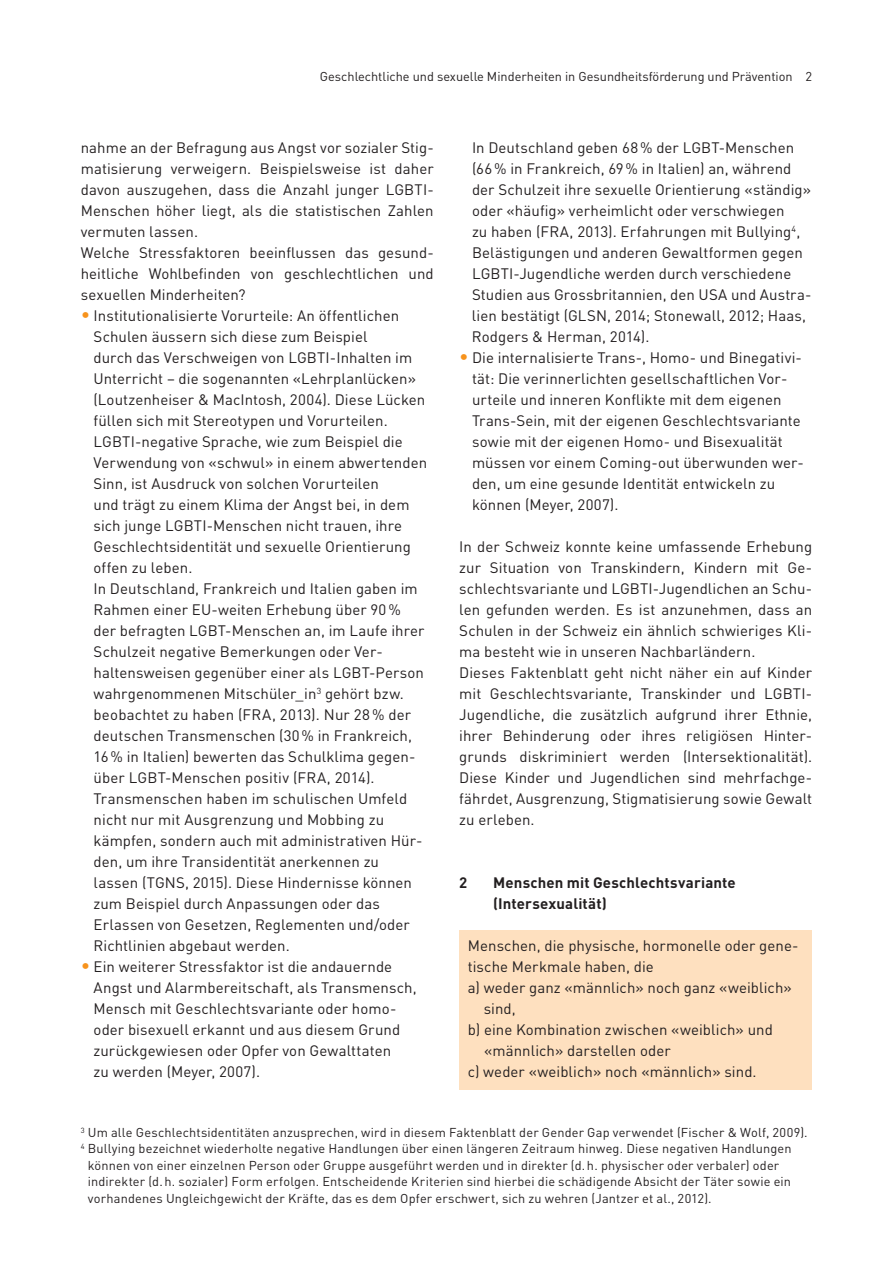
<style>
.page{position:relative;width:893px;height:1263px;background:#fff}
.page>*{position:absolute;margin:0;border:0;box-sizing:border-box;transform-origin:0 0}
.t1{font:15px/21px "DINOT";letter-spacing:.005em;color:#231f20}
.t2{font:700 15px/21px "DINOT";letter-spacing:.01em;color:#231f20}
.t3{font:12.75px "DINOT";letter-spacing:.01em;color:#231f20}
.s1{font-size:18px;color:#f7931d}
</style>
<div class="page">
<div style="left:459px;top:930px;width:353px;height:160px;background:#fee0bf"></div>
<p class="t3" style="left:320px;top:68px;width:494px">Geschlechtliche und sexuelle Minderheiten in Gesundheitsförderung und Prävention 2</p>
<p class="t1" style="left:81px;top:136px;width:354px">nahme an der Befragung aus Angst vor sozialer Stig&shy;matisierung verweigern. Beispielsweise ist daher davon auszugehen, dass die Anzahl junger LGBTI-Menschen höher liegt, als die statistischen Zahlen vermuten lassen.<br>Welche Stressfaktoren beeinflussen das gesund&shy;heitliche Wohlbefinden von geschlechtlichen und sexuellen Minderheiten?</p>
<p class="t1" style="left:94px;top:304px;width:335px;text-indent:-13px"><span class="s1">•</span> Institutionalisierte Vorurteile: An öffentlichen Schulen äussern sich diese zum Beispiel<br>durch das Verschweigen von LGBTI-Inhalten im Unterricht – die sogenannten «Lehrplanlücken» (Loutzenheiser &amp; MacIntosh, 2004). Diese Lücken füllen sich mit Stereotypen und Vorurteilen.<br>LGBTI-negative Sprache, wie zum Beispiel die Verwendung von «schwul» in einem abwertenden Sinn, ist Ausdruck von solchen Vorurteilen<br>und trägt zu einem Klima der Angst bei, in dem sich junge LGBTI-Menschen nicht trauen, ihre Geschlechtsidentität und sexuelle Orientierung offen zu leben.<br>In Deutschland, Frankreich und Italien gaben im Rahmen einer EU-weiten Erhebung über 90%<br>der befragten LGBT-Menschen an, im Laufe ihrer Schulzeit negative Bemerkungen oder Ver&shy;haltensweisen gegenüber einer als LGBT-Person wahrgenommenen Mitschüler_in<sup>3</sup> gehört bzw. beobachtet zu haben (FRA, 2013). Nur 28 % der deutschen Transmenschen (30% in Frankreich, 16% in Italien) bewerten das Schulklima gegen&shy;über LGBT-Menschen positiv (FRA, 2014).<br>Transmenschen haben im schulischen Umfeld nicht nur mit Ausgrenzung und Mobbing zu kämpfen, sondern auch mit administrativen Hür&shy;den, um ihre Transidentität anerkennen zu lassen (TGNS, 2015). Diese Hindernisse können zum Beispiel durch Anpassungen oder das Erlassen von Gesetzen, Reglementen und/oder Richtlinien abgebaut werden.</p>
<p class="t1" style="left:94px;top:955px;width:325px;text-indent:-13px"><span class="s1">•</span> Ein weiterer Stressfaktor ist die andauernde Angst und Alarmbereitschaft, als Transmensch, Mensch mit Geschlechtsvariante oder homo&shy;oder bisexuell erkannt und aus diesem Grund zurückgewiesen oder Opfer von Gewalttaten<br>zu werden (Meyer, 2007).</p>
<p class="t1" style="left:472px;top:136px;width:341px">In Deutschland geben 68% der LGBT-Menschen (66% in Frankreich, 69% in Italien) an, während der Schulzeit ihre sexuelle Orientierung «ständig» oder «häufig» verheimlicht oder verschwiegen<br>zu haben (FRA, 2013). Erfahrungen mit Bullying<sup>4</sup>, Belästigungen und anderen Gewaltformen gegen LGBTI-Jugendliche werden durch verschiedene Studien aus Grossbritannien, den USA und Austra&shy;lien bestätigt (GLSN, 2014; Stonewall, 2012; Haas, Rodgers &amp; Herman, 2014).</p>
<p class="t1" style="left:472px;top:346px;width:333px;text-indent:-13px"><span class="s1">•</span> Die internalisierte Trans-, Homo- und Binegativi&shy;tät: Die verinnerlichten gesellschaftlichen Vor&shy;urteile und inneren Konflikte mit dem eigenen Trans-Sein, mit der eigenen Geschlechtsvariante sowie mit der eigenen Homo- und Bisexualität müssen vor einem Coming-out überwunden wer&shy;den, um eine gesunde Identität entwickeln zu können (Meyer, 2007).</p>
<p class="t1" style="left:459px;top:535px;width:354px">In der Schweiz konnte keine umfassende Erhebung zur Situation von Transkindern, Kindern mit Ge&shy;schlechtsvariante und LGBTI-Jugendlichen an Schu&shy;len gefunden werden. Es ist anzunehmen, dass an Schulen in der Schweiz ein ähnlich schwieriges Kli&shy;ma besteht wie in unseren Nachbarländern.<br>Dieses Faktenblatt geht nicht näher ein auf Kinder mit Geschlechtsvariante, Transkinder und LGBTI-Jugendliche, die zusätzlich aufgrund ihrer Ethnie, ihrer Behinderung oder ihres religiösen Hinter&shy;grunds diskriminiert werden (Intersektionalität).<br>Diese Kinder und Jugendlichen sind mehrfachge&shy;fährdet, Ausgrenzung, Stigmatisierung sowie Gewalt zu erleben.</p>
<p class="t2" style="left:459px;top:871px;width:10px">2</p>
<p class="t2" style="left:493px;top:871px;width:244px">Menschen mit Geschlechtsvariante (Intersexualität)</p>
<p class="t1" style="left:468px;top:934px;width:332px">Menschen, die physische, hormonelle oder gene-</p>
<p class="t1" style="left:468px;top:955px;width:188px">tische Merkmale haben, die</p>
<p class="t1" style="left:468px;top:976px;width:326px">a) weder ganz «männlich» noch ganz «weiblich»</p>
<p class="t1" style="left:484px;top:997px;width:34px">sind,</p>
<p class="t1" style="left:468px;top:1018px;width:307px">b) eine Kombination zwischen «weiblich» und</p>
<p class="t1" style="left:484px;top:1039px;width:188px">«männlich» darstellen oder</p>
<p class="t1" style="left:468px;top:1060px;width:290px">c) weder «weiblich» noch «männlich» sind.</p>
<p class="t3" style="left:81px;top:1124px;width:728px"><sup>3</sup> Um alle Geschlechtsidentitäten anzusprechen, wird in diesem Faktenblatt der Gender Gap verwendet (Fischer &amp; Wolf, 2009).</p>
<p class="t3" style="left:81px;top:1140px;width:712px"><sup>4</sup> Bullying bezeichnet wiederholte negative Handlungen über einen längeren Zeitraum hinweg. Diese negativen Handlungen</p>
<p class="t3" style="left:88px;top:1157px;width:693px">können von einer einzelnen Person oder Gruppe ausgeführt werden und in direkter (d.h. physischer oder verbaler) oder</p>
<p class="t3" style="left:88px;top:1173px;width:705px">indirekter (d.h. sozialer) Form erfolgen. Entscheidende Kriterien sind hierbei die schädigende Absicht der Täter sowie ein</p>
<p class="t3" style="left:88px;top:1190px;width:625px">vorhandenes Ungleichgewicht der Kräfte, das es dem Opfer erschwert, sich zu wehren (Jantzer et al., 2012).</p>
</div>
